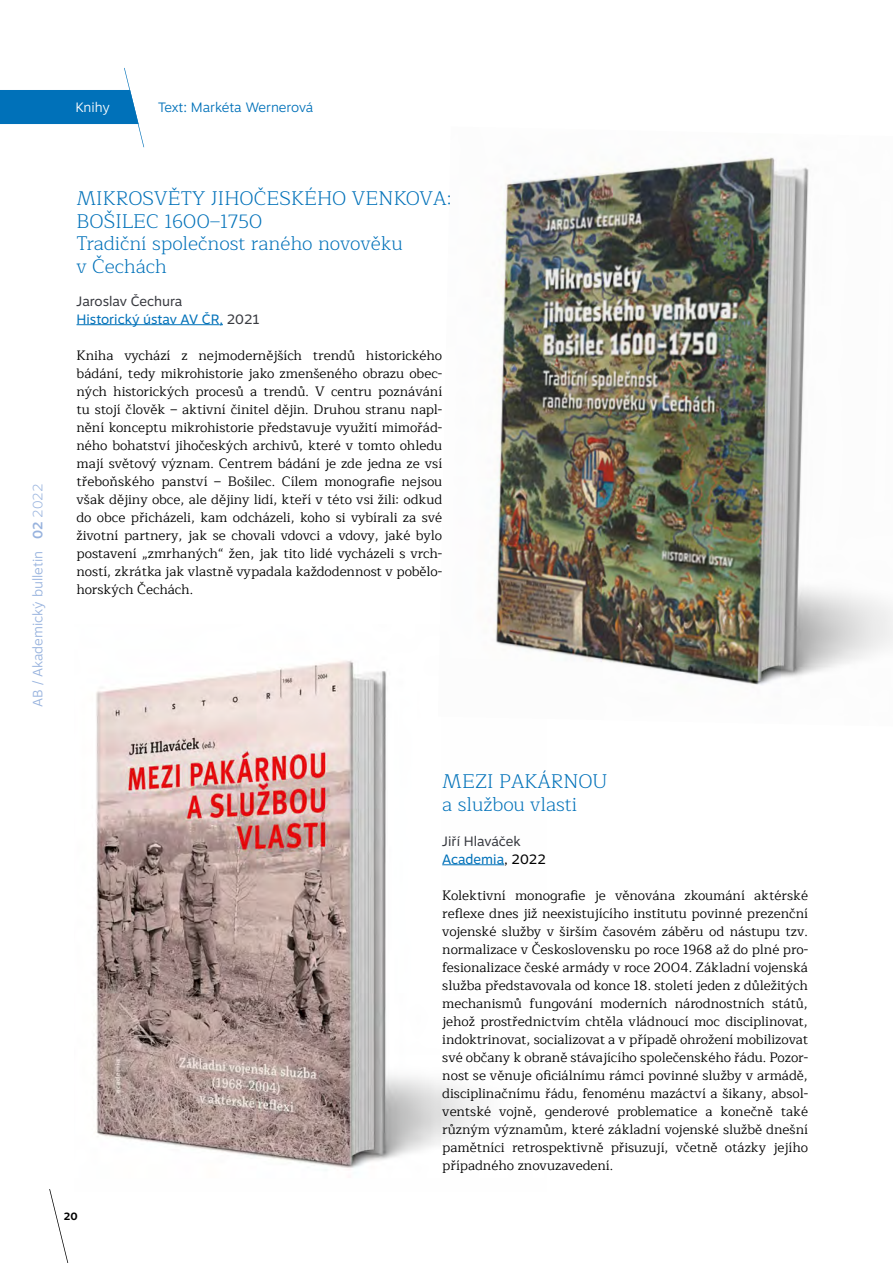
<style>
.page{position:relative;width:893px;height:1263px;background:#fff}
.page>*{position:absolute;margin:0;border:0;box-sizing:border-box;transform-origin:0 0}
.t1{font:300 19.5px/22.5px "Maitree";color:#0071b9}
.t2{font:13.5px/18px "Maitree";color:#000;text-align:justify}
.t3{font:13.5px/18px "Motiva Sans";color:#0071b9}
.t4{font:300 13.5px "Motiva Sans";color:#98b3de}
.t5{font:13.5px/18px "Motiva Sans";color:#383a40}
.t6{font:300 13.5px "Motiva Sans";letter-spacing:-.005em;color:#0071b9}
.t7{font:300 13.5px "Motiva Sans";color:#fff}
.t8{font:700 10.5px "Motiva Sans";color:#000}
.s1{font-weight:500}
.s2{font-weight:100}
.s3{color:#383a40}
.s4{color:#0071b9}
.s5{color:#000}
</style>
<div class="page">
<svg style="left:49px;top:1189px;width:20px;height:74px"></svg>
<img style="left:95px;top:660px;width:410px;height:508px">
<img style="left:438px;top:157px;width:455px;height:569px">
<hr style="left:77px;top:324px;width:142px;height:1px;background:#0071b9">
<svg style="left:0;top:68px;width:144px;height:79px"></svg>
<hr style="left:442px;top:864px;width:62px;height:1px;background:#0071b9">
<p class="t7" style="left:75px;top:97px;width:36px">Knihy</p>
<p class="t6" style="left:158px;top:97px;width:157px">Text: Markéta Wernerová</p>
<p class="t4" style="left:28px;top:707px;width:225px;rotate:-90deg">AB / Akademický bulletin <span class="s1">02</span> <span class="s2">2022</span></p>
<h1 class="t1" style="left:77px;top:188px;width:377px">MIKROSVĚTY JIHOČESKÉHO VENKOVA:<br>BOŠILEC 1600–1750<br>Tradiční společnost raného novověku<br>v Čechách</h1>
<p class="t3" style="left:77px;top:292px;width:185px"><span class="s3">Jaroslav Čechura<br></span>Historický ústav AV ČR, <span class="s3">2021</span></p>
<p class="t2" style="left:77px;top:347px;width:367px">Kniha vychází z nejmodernějších trendů historického bádání, tedy mikrohistorie jako zmenšeného obrazu obec&shy;ných historických procesů a trendů. V centru poznávání tu stojí člověk – aktivní činitel dějin. Druhou stranu napl&shy;nění konceptu mikrohistorie představuje využití mimořád&shy;ného bohatství jihočeských archivů, které v tomto ohledu mají světový význam. Centrem bádání je zde jedna ze vsí třeboňského panství – Bošilec. Cílem monografie nejsou však dějiny obce, ale dějiny lidí, kteří v této vsi žili: odkud do obce přicházeli, kam odcházeli, koho si vybírali za své životní partnery, jak se chovali vdovci a vdovy, jaké bylo postavení „zmrhaných“ žen, jak tito lidé vycházeli s vrch&shy;ností, zkrátka jak vlastně vypadala každodennost v pobělo&shy;horských Čechách.</p>
<p class="t8" style="left:64px;top:1209px;width:15px">20</p>
<h1 class="t1" style="left:442px;top:771px;width:167px">MEZI PAKÁRNOU a službou vlasti</h1>
<p class="t5" style="left:442px;top:832px;width:105px">Jiří Hlaváček<br><span class="s4">Academia</span><span class="s5">, 2022</span></p>
<p class="t2" style="left:442px;top:887px;width:367px">Kolektivní monografie je věnována zkoumání aktérské reflexe dnes již neexistujícího institutu povinné prezenční vojenské služby v širším časovém záběru od nástupu tzv. normalizace v Československu po roce 1968 až do plné pro&shy;fesionalizace české armády v roce 2004. Základní vojenská služba představovala od konce 18. století jeden z důležitých mechanismů fungování moderních národnostních států, jehož prostřednictvím chtěla vládnoucí moc disciplinovat, indoktrinovat, socializovat a v případě ohrožení mobilizovat své občany k obraně stávajícího společenského řádu. Pozor&shy;nost se věnuje oficiálnímu rámci povinné služby v armádě, disciplinačnímu řádu, fenoménu mazáctví a šikany, absol&shy;ventské vojně, genderové problematice a konečně také různým významům, které základní vojenské službě dnešní pamětníci retrospektivně přisuzují, včetně otázky jejího případného znovuzavedení.</p>
</div>
